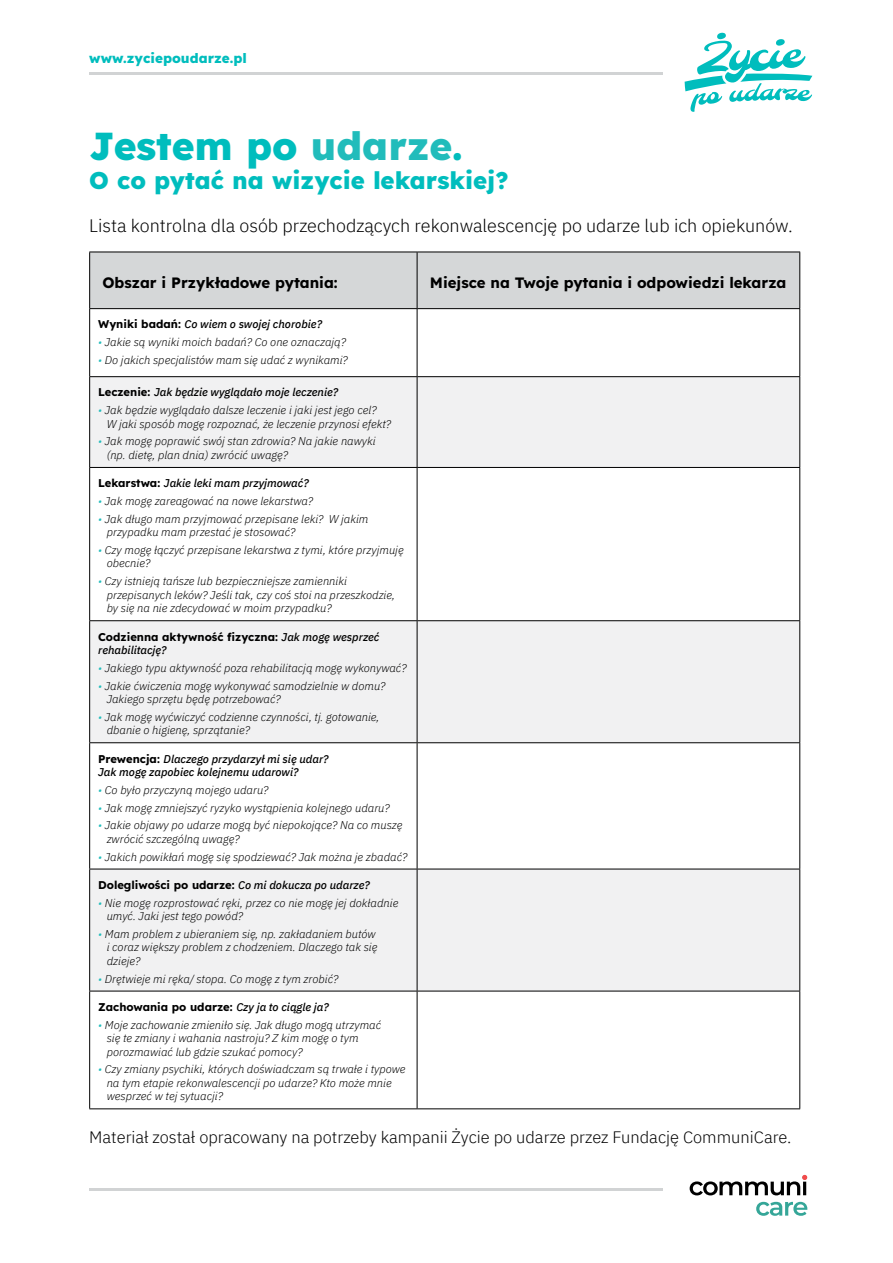
<style>
.page{position:relative;width:893px;height:1263px;background:#fff}
.page>*{position:absolute;margin:0;border:0;box-sizing:border-box;transform-origin:0 0}
.t1{font:800 39px "Lexend";color:#00bdbd}
.t2{font:800 24px "Lexend";color:#00bdbd}
.t3{font:300 18px "IBM Plex Sans";color:#000}
.t4{font:300 16.5px "IBM Plex Sans";color:#000}
.t5{font:700 15px "Lexend";color:#000}
.t6{font:800 13.5px "Lexend";color:#00bdbd}
.t7{font:italic 300 11.25px/13.5px "IBM Plex Sans";color:#000}
.t8{font:italic 500 11.25px/13.5px "IBM Plex Sans";color:#000}
.t9{font:700 11.25px "Lexend";color:#000}
.s1{color:#21bcbb}
.s2{font-family:"Lexend";font-weight:700;font-style:normal}
.s3{font-family:"IBM Plex Sans";font-weight:500;font-style:italic}
</style>
<div class="page">
<svg style="left:685px;top:33px;width:127px;height:79px"></svg>
<svg style="left:756px;top:1202px;width:51px;height:14px"></svg>
<svg style="left:690px;top:1175px;width:117px;height:20px"></svg>
<hr style="left:89px;top:72px;width:573px;height:2px;background:#d1d3d4">
<hr style="left:89px;top:1188px;width:573px;height:3px;background:#d1d3d4">
<div style="left:90px;top:253px;width:709px;height:55px;background:#d5d7d8"></div>
<svg style="left:90px;top:377px;width:709px;height:614px;fill:#f1f1f2"></svg>
<hr style="left:89px;top:252px;width:328px;height:1px;background:#000">
<hr style="left:89px;top:252px;width:1px;height:56px;background:#000">
<hr style="left:417px;top:252px;width:383px;height:1px;background:#000">
<hr style="left:417px;top:252px;width:1px;height:56px;background:#000">
<hr style="left:799px;top:252px;width:1px;height:56px;background:#000">
<hr style="left:89px;top:308px;width:328px;height:1px;background:#000">
<hr style="left:89px;top:309px;width:1px;height:67px;background:#000">
<hr style="left:417px;top:308px;width:383px;height:1px;background:#000">
<hr style="left:417px;top:309px;width:1px;height:67px;background:#000">
<hr style="left:799px;top:309px;width:1px;height:67px;background:#000">
<hr style="left:89px;top:376px;width:328px;height:1px;background:#000">
<hr style="left:89px;top:377px;width:1px;height:90px;background:#000">
<hr style="left:417px;top:376px;width:383px;height:1px;background:#000">
<hr style="left:417px;top:377px;width:1px;height:90px;background:#000">
<hr style="left:799px;top:377px;width:1px;height:90px;background:#000">
<hr style="left:89px;top:467px;width:328px;height:1px;background:#000">
<hr style="left:89px;top:468px;width:1px;height:152px;background:#000">
<hr style="left:417px;top:467px;width:383px;height:1px;background:#000">
<hr style="left:417px;top:468px;width:1px;height:152px;background:#000">
<hr style="left:799px;top:468px;width:1px;height:152px;background:#000">
<hr style="left:89px;top:620px;width:328px;height:1px;background:#000">
<hr style="left:89px;top:621px;width:1px;height:121px;background:#000">
<hr style="left:417px;top:620px;width:383px;height:1px;background:#000">
<hr style="left:417px;top:621px;width:1px;height:121px;background:#000">
<hr style="left:799px;top:621px;width:1px;height:121px;background:#000">
<hr style="left:89px;top:742px;width:328px;height:1px;background:#000">
<hr style="left:89px;top:743px;width:1px;height:126px;background:#000">
<hr style="left:417px;top:742px;width:383px;height:1px;background:#000">
<hr style="left:417px;top:743px;width:1px;height:126px;background:#000">
<hr style="left:799px;top:743px;width:1px;height:126px;background:#000">
<hr style="left:89px;top:869px;width:328px;height:1px;background:#000">
<hr style="left:89px;top:869px;width:1px;height:122px;background:#000">
<hr style="left:417px;top:869px;width:383px;height:1px;background:#000">
<hr style="left:417px;top:869px;width:1px;height:122px;background:#000">
<hr style="left:799px;top:869px;width:1px;height:122px;background:#000">
<hr style="left:89px;top:991px;width:328px;height:1px;background:#000">
<hr style="left:89px;top:991px;width:1px;height:117px;background:#000">
<hr style="left:417px;top:991px;width:383px;height:1px;background:#000">
<hr style="left:417px;top:991px;width:1px;height:117px;background:#000">
<hr style="left:799px;top:991px;width:1px;height:117px;background:#000">
<hr style="left:89px;top:1108px;width:328px;height:1px;background:#000">
<hr style="left:417px;top:1108px;width:383px;height:1px;background:#000">
<p class="t6" style="left:89px;top:49px;width:159px">www.zyciepoudarze.pl</p>
<h1 class="t1" style="left:89px;top:118px;width:375px">Jestem po <span class="s1">udarze</span>.</h1>
<h2 class="t2" style="left:89px;top:163px;width:421px">O co pytać na wizycie lekarskiej?</h2>
<h3 class="t3" style="left:89px;top:212px;width:705px">Lista kontrolna dla osób przechodzących rekonwalescencję po udarze lub ich opiekunów.</h3>
<h3 class="t5" style="left:102px;top:272px;width:237px">Obszar i Przykładowe pytania:</h3>
<h3 class="t5" style="left:430px;top:272px;width:358px">Miejsce na Twoje pytania i odpowiedzi lekarza</h3>
<p class="t8" style="left:98px;top:317px;width:225px"><span class="s2">Wyniki badań:</span> Co wiem o swojej chorobie?</p>
<p class="t7" style="left:98px;top:334px;width:249px"><span class="s1">•</span> Jakie są wyniki moich badań? Co one oznaczają?</p>
<p class="t7" style="left:98px;top:352px;width:251px"><span class="s1">•</span> Do jakich specjalistów mam się udać z wynikami?</p>
<p class="t8" style="left:98px;top:385px;width:242px"><span class="s2">Leczenie:</span> Jak będzie wyglądało moje leczenie?</p>
<p class="t7" style="left:107px;top:402px;width:286px;text-indent:-9px"><span class="s1">•</span> Jak będzie wyglądało dalsze leczenie i jaki jest jego cel?<br>W jaki sposób mogę rozpoznać, że leczenie przynosi efekt?</p>
<p class="t7" style="left:107px;top:434px;width:271px;text-indent:-9px"><span class="s1">•</span> Jak mogę poprawić swój stan zdrowia? Na jakie nawyki (np. dietę, plan dnia) zwrócić uwagę?</p>
<p class="t8" style="left:98px;top:475px;width:212px"><span class="s2">Lekarstwa:</span> Jakie leki mam przyjmować?</p>
<p class="t7" style="left:98px;top:493px;width:216px"><span class="s1">•</span> Jak mogę zareagować na nowe lekarstwa?</p>
<p class="t7" style="left:107px;top:511px;width:263px;text-indent:-9px"><span class="s1">•</span> Jak długo mam przyjmować przepisane leki? W jakim przypadku mam przestać je stosować?</p>
<p class="t7" style="left:107px;top:542px;width:299px;text-indent:-9px"><span class="s1">•</span> Czy mogę łączyć przepisane lekarstwa z tymi, które przyjmuję obecnie?</p>
<p class="t7" style="left:107px;top:573px;width:290px;text-indent:-9px"><span class="s1">•</span> Czy istnieją tańsze lub bezpieczniejsze zamienniki przepisanych leków? Jeśli tak, czy coś stoi na przeszkodzie, by się na nie zdecydować w moim przypadku?</p>
<p class="t9" style="left:98px;top:628px;width:283px">Codzienna aktywność fizyczna: <span class="s3">Jak mogę wesprzeć</span></p>
<p class="t8" style="left:98px;top:642px;width:70px">rehabilitację?</p>
<p class="t7" style="left:98px;top:660px;width:310px"><span class="s1">•</span> Jakiego typu aktywność poza rehabilitacją mogę wykonywać?</p>
<p class="t7" style="left:107px;top:678px;width:280px;text-indent:-9px"><span class="s1">•</span> Jakie ćwiczenia mogę wykonywać samodzielnie w domu?<br>Jakiego sprzętu będę potrzebować?</p>
<p class="t7" style="left:107px;top:709px;width:274px;text-indent:-9px"><span class="s1">•</span> Jak mogę wyćwiczyć codzienne czynności, tj. gotowanie, dbanie o higienę, sprzątanie?</p>
<p class="t8" style="left:98px;top:751px;width:232px"><span class="s2">Prewencja:</span> Dlaczego przydarzył mi się udar?<br>Jak mogę zapobiec kolejnemu udarowi?</p>
<p class="t7" style="left:98px;top:782px;width:172px"><span class="s1">•</span> Co było przyczyną mojego udaru?</p>
<p class="t7" style="left:98px;top:800px;width:293px"><span class="s1">•</span> Jak mogę zmniejszyć ryzyko wystąpienia kolejnego udaru?</p>
<p class="t7" style="left:107px;top:818px;width:297px;text-indent:-9px"><span class="s1">•</span> Jakie objawy po udarze mogą być niepokojące? Na co muszę zwrócić szczególną uwagę?</p>
<p class="t7" style="left:98px;top:849px;width:311px"><span class="s1">•</span> Jakich powikłań mogę się spodziewać? Jak można je zbadać?</p>
<p class="t9" style="left:98px;top:877px;width:273px">Dolegliwości po udarze: <span class="s3">Co mi dokucza po udarze?</span></p>
<p class="t7" style="left:107px;top:895px;width:293px;text-indent:-9px"><span class="s1">•</span> Nie mogę rozprostować ręki, przez co nie mogę jej dokładnie umyć. Jaki jest tego powód?</p>
<p class="t7" style="left:107px;top:926px;width:272px;text-indent:-9px"><span class="s1">•</span> Mam problem z ubieraniem się, np. zakładaniem butów i coraz większy problem z chodzeniem. Dlaczego tak się dzieje?</p>
<p class="t7" style="left:98px;top:971px;width:242px"><span class="s1">•</span> Drętwieje mi ręka/ stopa. Co mogę z tym zrobić?</p>
<p class="t9" style="left:98px;top:999px;width:232px">Zachowania po udarze: <span class="s3">Czy ja to ciągle ja?</span></p>
<p class="t7" style="left:107px;top:1017px;width:276px;text-indent:-9px"><span class="s1">•</span> Moje zachowanie zmieniło się. Jak długo mogą utrzymać się te zmiany i wahania nastroju? Z kim mogę o tym porozmawiać lub gdzie szukać pomocy?</p>
<p class="t7" style="left:107px;top:1062px;width:300px;text-indent:-9px"><span class="s1">•</span> Czy zmiany psychiki, których doświadczam są trwałe i typowe na tym etapie rekonwalescencji po udarze? Kto może mnie wesprzeć w tej sytuacji?</p>
<h3 class="t4" style="left:89px;top:1125px;width:704px">Materiał został opracowany na potrzeby kampanii Życie po udarze przez Fundację CommuniCare.</h3>
</div>
